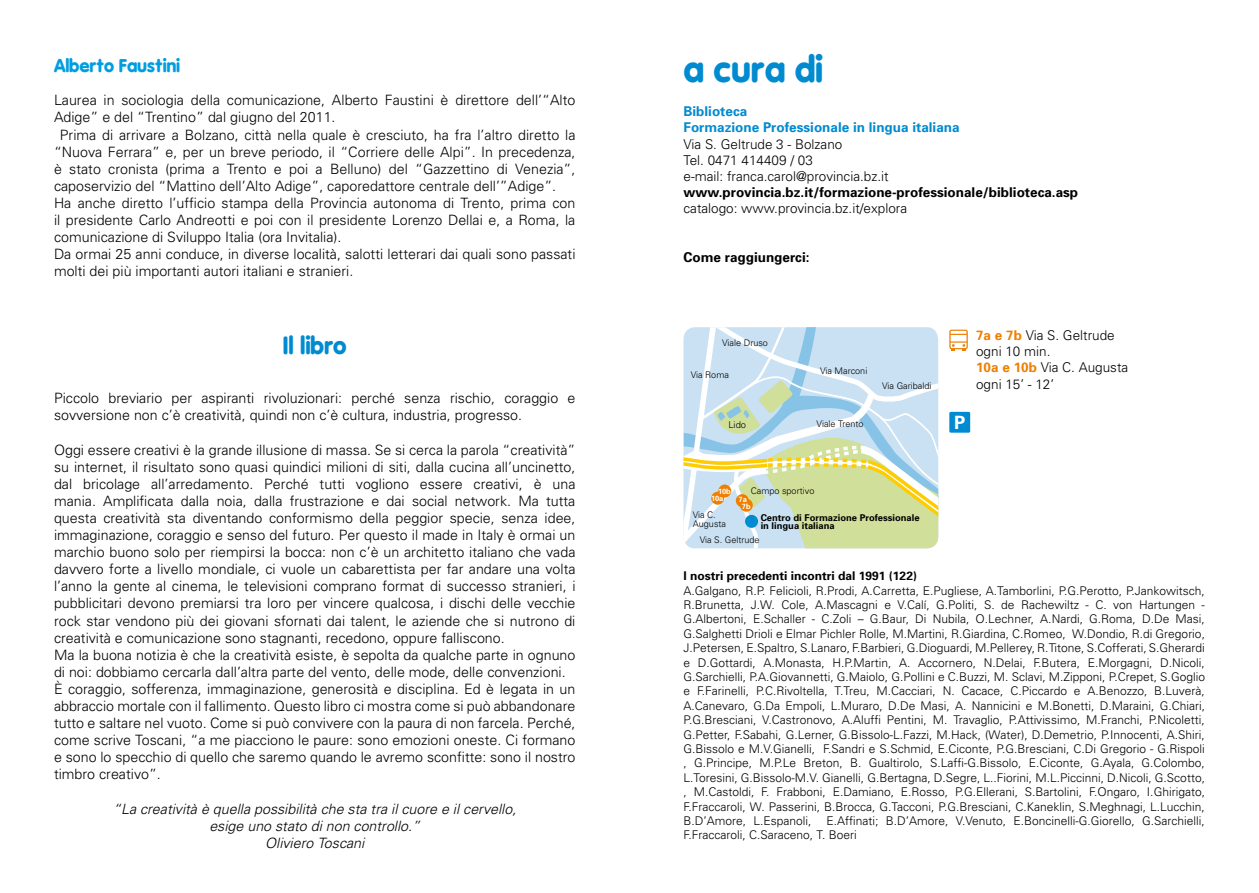
<style>
.page{position:relative;width:1259px;height:893px;background:#fff}
.page>*{position:absolute;margin:0;border:0;box-sizing:border-box;transform-origin:0 0}
.t1{font:700 36px "VAG Rounded Black SSK";color:#008bd0}
.t2{font:700 24px "VAG Rounded Black SSK";color:#008bd0}
.t3{font:700 18.3px "Univers";color:#fff}
.t4{font:700 18px "VAG Rounded Black SSK";color:#009ee0}
.t5{font:300 14.25px/17.1px "Univers";color:#000}
.t6{font:italic 300 14.25px/17.1px "Univers";color:#000;text-align:center}
.t7{font:300 13.5px/16.2px "Univers";color:#000}
.t8{font:700 13.5px "Univers";color:#000}
.t9{font:700 13.5px/16.2px "Univers";color:#008bd0}
.t10{font:300 12px/14.4px "Univers";color:#000;text-align:justify}
.t11{font:700 12px "Univers";color:#000}
.t12{font:700 9.3px/8.4px "Univers";color:#000}
.t13{font:300 9.3px "Univers";color:#000}
.t14{font:300 9.15px/8.4px "Univers";color:#000}
.t15{font:700 7.5px/6.4px "Univers";letter-spacing:-.03em;color:#fff;text-align:center}
.s1{font-weight:700;color:#ee7f00}
</style>
<div class="page">
<svg style="left:683px;top:327px;width:288px;height:221px"></svg>
<div style="left:711px;top:492px;width:13px;height:13px;background:#ee7f00;border-radius:50%"></div>
<p class="t4" style="left:54px;top:55px;width:128px">Alberto Faustini</p>
<p class="t5" style="left:54px;top:91px;width:523px">Laurea in sociologia della comunicazione, Alberto Faustini è direttore dell’“Alto</p>
<p class="t5" style="left:54px;top:108px;width:283px">Adige” e del “Trentino” dal giugno del 2011.</p>
<p class="t5" style="left:60px;top:125px;width:517px">Prima di arrivare a Bolzano, città nella quale è cresciuto, ha fra l’altro diretto la</p>
<p class="t5" style="left:54px;top:143px;width:523px">“Nuova Ferrara” e, per un breve periodo, il “Corriere delle Alpi”. In precedenza,</p>
<p class="t5" style="left:54px;top:160px;width:523px">è stato cronista (prima a Trento e poi a Belluno) del “Gazzettino di Venezia”,</p>
<p class="t5" style="left:54px;top:177px;width:504px">caposervizio del “Mattino dell’Alto Adige”, caporedattore centrale dell’”Adige”.</p>
<p class="t5" style="left:54px;top:194px;width:523px">Ha anche diretto l’ufficio stampa della Provincia autonoma di Trento, prima con</p>
<p class="t5" style="left:54px;top:211px;width:523px">il presidente Carlo Andreotti e poi con il presidente Lorenzo Dellai e, a Roma, la</p>
<p class="t5" style="left:54px;top:228px;width:289px">comunicazione di Sviluppo Italia (ora Invitalia).</p>
<p class="t5" style="left:54px;top:245px;width:523px">Da ormai 25 anni conduce, in diverse località, salotti letterari dai quali sono passati</p>
<p class="t5" style="left:54px;top:262px;width:301px">molti dei più importanti autori italiani e stranieri.</p>
<h2 class="t2" style="left:283px;top:330px;width:65px">Il libro</h2>
<p class="t5" style="left:54px;top:389px;width:523px">Piccolo breviario per aspiranti rivoluzionari: perché senza rischio, coraggio e sovversione non c’è creatività, quindi non c’è cultura, industria, progresso.</p>
<p class="t5" style="left:54px;top:441px;width:523px">Oggi essere creativi è la grande illusione di massa. Se si cerca la parola “creatività” su internet, il risultato sono quasi quindici milioni di siti, dalla cucina all’uncinetto, dal bricolage all’arredamento. Perché tutti vogliono essere creativi, è una mania. Amplificata dalla noia, dalla frustrazione e dai social network. Ma tutta questa creatività sta diventando conformismo della peggior specie, senza idee, immaginazione, coraggio e senso del futuro. Per questo il made in Italy è ormai un marchio buono solo per riempirsi la bocca: non c’è un architetto italiano che vada davvero forte a livello mondiale, ci vuole un cabarettista per far andare una volta l’anno la gente al cinema, le televisioni comprano format di successo stranieri, i pubblicitari devono premiarsi tra loro per vincere qualcosa, i dischi delle vecchie rock star vendono più dei giovani sfornati dai talent, le aziende che si nutrono di creatività e comunicazione sono stagnanti, recedono, oppure falliscono.<br>Ma la buona notizia è che la creatività esiste, è sepolta da qualche parte in ognuno di noi: dobbiamo cercarla dall’altra parte del vento, delle mode, delle convenzioni.<br>È coraggio, sofferenza, immaginazione, generosità e disciplina. Ed è legata in un abbraccio mortale con il fallimento. Questo libro ci mostra come si può abbandonare tutto e saltare nel vuoto. Come si può convivere con la paura di non farcela. Perché, come scrive Toscani, “a me piacciono le paure: sono emozioni oneste. Ci formano e sono lo specchio di quello che saremo quando le avremo sconfitte: sono il nostro timbro creativo”.</p>
<p class="t6" style="left:113px;top:800px;width:405px">“La creatività è quella possibilità che sta tra il cuore e il cervello, esige uno stato di non controllo.”<br>Oliviero Toscani</p>
<h1 class="t1" style="left:683px;top:47px;width:141px">a cura di</h1>
<p class="t9" style="left:683px;top:103px;width:278px">Biblioteca<br>Formazione Professionale in lingua italiana</p>
<p class="t7" style="left:683px;top:135px;width:207px">Via S. Geltrude 3 - Bolzano<br>Tel. 0471 414409 / 03<br>e-mail: franca.carol@provincia.bz.it</p>
<p class="t8" style="left:683px;top:184px;width:396px">www.provincia.bz.it/formazione-professionale/biblioteca.asp</p>
<p class="t7" style="left:683px;top:200px;width:225px">catalogo: www.provincia.bz.it/explora</p>
<p class="t8" style="left:683px;top:248px;width:128px">Come raggiungerci:</p>
<p class="t14" style="left:722px;top:338px;width:47px">Viale Druso</p>
<p class="t14" style="left:691px;top:370px;width:40px">Via Roma</p>
<p class="t13" style="left:728px;top:419px;width:19px">Lido</p>
<p class="t14" style="left:820px;top:367px;width:49px">Via Marconi</p>
<p class="t14" style="left:816px;top:419px;width:48px">Viale Trento</p>
<p class="t14" style="left:882px;top:381px;width:51px">Via Garibaldi</p>
<p class="t15" style="left:718px;top:487px;width:14px">10b</p>
<p class="t15" style="left:711px;top:495px;width:14px">10a</p>
<p class="t14" style="left:750px;top:486px;width:65px">Campo sportivo</p>
<p class="t15" style="left:738px;top:496px;width:14px">7a<br>7b</p>
<p class="t14" style="left:693px;top:511px;width:35px">Via C.<br>Augusta</p>
<p class="t12" style="left:760px;top:513px;width:160px">Centro di Formazione Professionale in lingua italiana</p>
<p class="t14" style="left:699px;top:535px;width:61px">Via S. Geltrude</p>
<p class="t3" style="left:954px;top:410px;width:13px">P</p>
<p class="t7" style="left:976px;top:327px;width:154px"><span class="s1">7a e 7b</span> Via S. Geltrude ogni 10 min.<br><span class="s1">10a e 10b</span> Via C. Augusta ogni 15’ - 12’</p>
<p class="t11" style="left:683px;top:568px;width:235px">I nostri precedenti incontri dal 1991 (122)</p>
<p class="t10" style="left:683px;top:583px;width:523px">A.Galgano, R.P. Felicioli, R.Prodi, A.Carretta, E.Pugliese, A.Tamborlini, P.G.Perotto, P.Jankowitsch, R.Brunetta, J.W. Cole, A.Mascagni e V.Calí, G.Politi, S. de Rachewiltz - C. von Hartungen - G.Albertoni, E.Schaller - C.Zoli – G.Baur, Di Nubila, O.Lechner, A.Nardi, G.Roma, D.De Masi, G.Salghetti Drioli e Elmar Pichler Rolle, M.Martini, R.Giardina, C.Romeo, W.Dondio, R.di Gregorio, J.Petersen, E.Spaltro, S.Lanaro, F.Barbieri, G.Dioguardi, M.Pellerey, R.Titone, S.Cofferati, S.Gherardi e D.Gottardi, A.Monasta, H.P.Martin, A. Accornero, N.Delai, F.Butera, E.Morgagni, D.Nicoli, G.Sarchielli, P.A.Giovannetti, G.Maiolo, G.Pollini e C.Buzzi, M. Sclavi, M.Zipponi, P.Crepet, S.Goglio e F.Farinelli, P.C.Rivoltella, T.Treu, M.Cacciari, N. Cacace, C.Piccardo e A.Benozzo, B.Luverà, A.Canevaro, G.Da Empoli, L.Muraro, D.De Masi, A. Nannicini e M.Bonetti, D.Maraini, G.Chiari, P.G.Bresciani, V.Castronovo, A.Aluffi Pentini, M. Travaglio, P.Attivissimo, M.Franchi, P.Nicoletti, G.Petter, F.Sabahi, G.Lerner, G.Bissolo-L.Fazzi, M.Hack, (Water), D.Demetrio, P.Innocenti, A.Shiri, G.Bissolo e M.V.Gianelli, F.Sandri e S.Schmid, E.Ciconte, P.G.Bresciani, C.Di Gregorio - G.Rispoli , G.Principe, M.P.Le Breton, B. Gualtirolo, S.Laffi-G.Bissolo, E.Ciconte, G.Ayala, G.Colombo, L.Toresini, G.Bissolo-M.V. Gianelli, G.Bertagna, D.Segre, L..Fiorini, M.L.Piccinni, D.Nicoli, G.Scotto, , M.Castoldi, F. Frabboni, E.Damiano, E.Rosso, P.G.Ellerani, S.Bartolini, F.Ongaro, I.Ghirigato, F.Fraccaroli, W. Passerini, B.Brocca, G.Tacconi, P.G.Bresciani, C.Kaneklin, S.Meghnagi, L.Lucchin, B.D’Amore, L.Espanoli, E.Affinati; B.D’Amore, V.Venuto, E.Boncinelli-G.Giorello, G.Sarchielli, F.Fraccaroli, C.Saraceno, T. Boeri</p>
</div>
